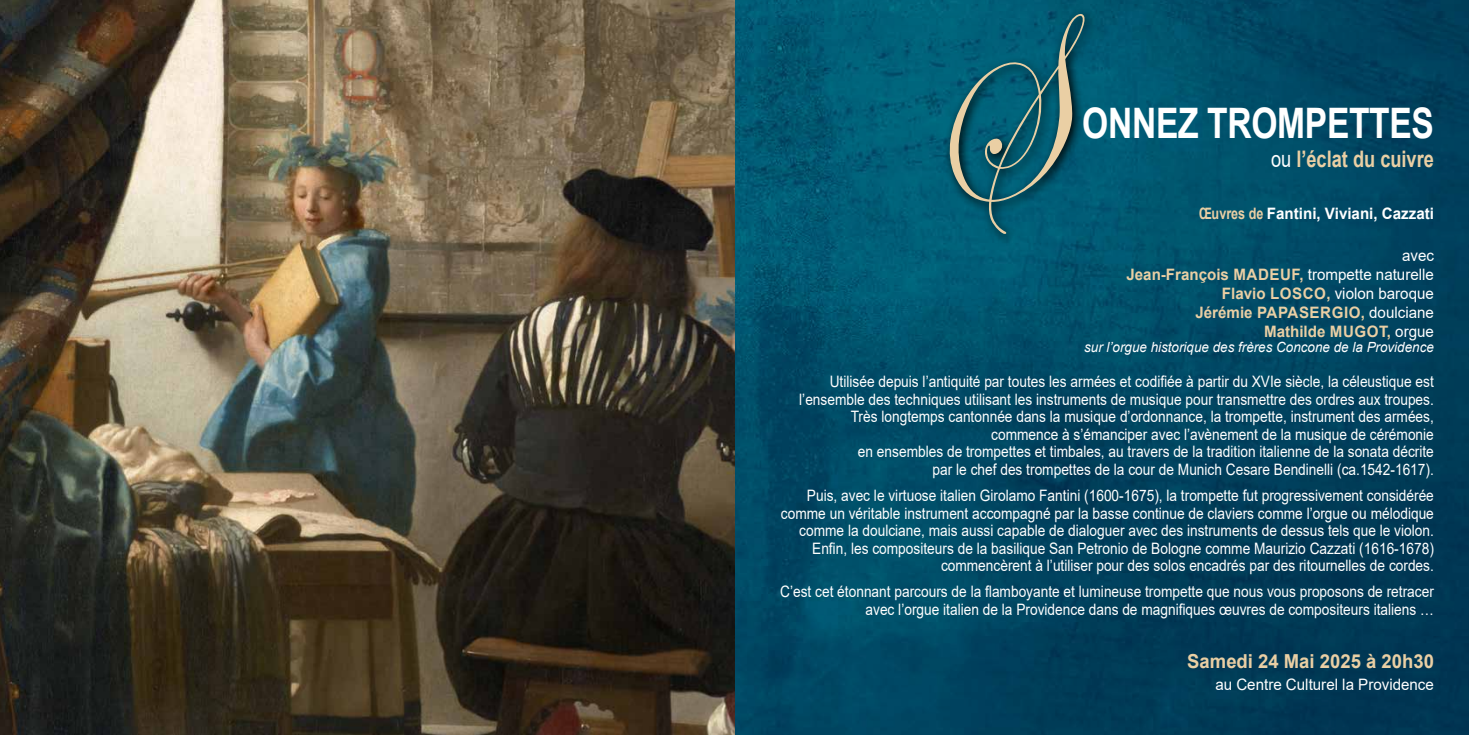
<style>
.page{position:relative;width:1469px;height:735px;background:#fff}
.page>*{position:absolute;margin:0;border:0;box-sizing:border-box;transform-origin:0 0}
.t1{font:700 42px "Arial";letter-spacing:-.01em;color:#fff;scale:.8 1}
.t2{font:700 22.75px "Arial";color:#eacfa4;scale:.8 1}
.t3{font:700 19.25px "Arial";color:#eacfa4;scale:.96 1}
.t4{font:15.75px/17.5px "Arial";color:#fff;text-align:right;scale:.87 1}
.t5{font:700 15.75px/18.9px "Arial";color:#eacfa4;text-align:right;scale:.96 1}
.t6{font:700 15.75px "Arial";color:#fff;scale:.96 1}
.t7{font:15.75px "Arial";color:#fff;scale:.96 1}
.t8{font:italic 14px "Arial";color:#fff;scale:.96 1}
.s1{font-weight:400;color:#fff}
.s2{color:#eacfa4}
</style>
<div class="page">
<svg style="left:734px;top:0;width:734px;height:734px;background:#004763"></svg>
<div style="left:943px;top:7px;width:154px;height:239px;background:linear-gradient(to right,#00657e,#01566f)"></div>
<img style="left:0;top:0;width:734px;height:734px">
<svg style="left:915px;top:13px;width:235px;height:230px;background:#00576f"></svg>
<h1 class="t1" style="left:1082px;top:94px;width:441px">ONNEZ TROMPETTES</h1>
<h2 class="t2" style="left:1270px;top:142px;width:205px"><span class="s1">ou</span> l’éclat du cuivre</h2>
<p class="t6" style="left:1199px;top:202px;width:246px"><span class="s2">Œuvres de</span> Fantini, Viviani, Cazzati</p>
<p class="t5" style="left:1126px;top:246px;width:322px"><span class="s1">avec<br></span>Jean-François MADEUF, <span class="s1">trompette naturelle<br></span>Flavio LOSCO, <span class="s1">violon baroque<br></span>Jérémie PAPASERGIO, <span class="s1">doulciane<br></span>Mathilde MUGOT, <span class="s1">orgue</span></p>
<p class="t8" style="left:1084px;top:338px;width:366px">sur l’orgue historique des frères Concone de la Providence</p>
<p class="t4" style="left:799px;top:372px;width:731px">Utilisée depuis l’antiquité par toutes les armées et codifiée à partir du XVIe siècle, la céleustique est l’ensemble des techniques utilisant les instruments de musique pour transmettre des ordres aux troupes.<br>Très longtemps cantonnée dans la musique d’ordonnance, la trompette, instrument des armées, commence à s’émanciper avec l’avènement de la musique de cérémonie<br>en ensembles de trompettes et timbales, au travers de la tradition italienne de la sonata décrite<br>par le chef des trompettes de la cour de Munich Cesare Bendinelli (ca.1542-1617).</p>
<p class="t4" style="left:781px;top:486px;width:752px">Puis, avec le virtuose italien Girolamo Fantini (1600-1675), la trompette fut progressivement considérée comme un véritable instrument accompagné par la basse continue de claviers comme l’orgue ou mélodique comme la doulciane, mais aussi capable de dialoguer avec des instruments de dessus tels que le violon.<br>Enfin, les compositeurs de la basilique San Petronio de Bologne comme Maurizio Cazzati (1616-1678) commencèrent à l’utiliser pour des solos encadrés par des ritournelles de cordes.</p>
<p class="t4" style="left:780px;top:582px;width:753px">C’est cet étonnant parcours de la flamboyante et lumineuse trompette que nous vous proposons de retracer avec l’orgue italien de la Providence dans de magnifiques œuvres de compositeurs italiens …</p>
<p class="t3" style="left:1187px;top:647px;width:258px">Samedi 24 Mai 2025 à 20h30</p>
<p class="t7" style="left:1215px;top:673px;width:229px">au Centre Culturel la Providence</p>
</div>
